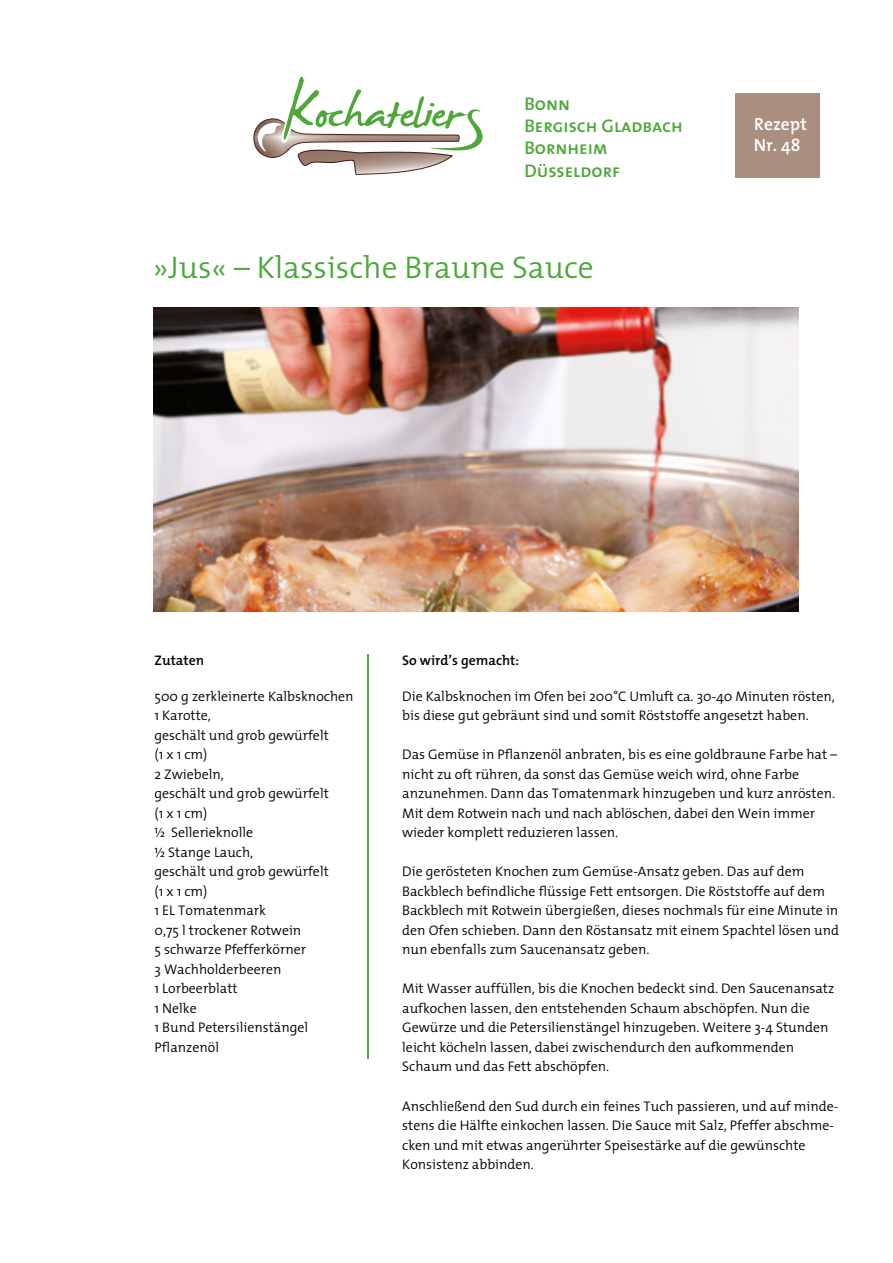
<style>
.page{position:relative;width:893px;height:1263px;background:#fff}
.page>*{position:absolute;margin:0;border:0;box-sizing:border-box;transform-origin:0 0}
.t1{font:300 31.5px "The Mix";color:#4ea83b}
.t2{font:18.45px/22px "The Mix Semi Bold Caps";color:#4ea83b}
.t3{font:600 17.7px/21.1px "The Mix";color:#fff}
.t4{font:300 13.95px/19.5px "The Mix";color:#000}
.t5{font:600 13.95px "The Mix";color:#000}
.s1{font-family:"Myriad Pro";font-weight:400}
</style>
<div class="page">
<div style="left:736px;top:93px;width:84px;height:85px;background:#aa8e7f"></div>
<hr style="left:368px;top:654px;width:1px;height:404px;background:#4ea83b">
<svg style="left:254px;top:77px;width:229px;height:98px"></svg>
<img style="left:154px;top:307px;width:645px;height:305px">
<h2 class="t2" style="left:524px;top:92px;width:160px">Bonn<br>Bergisch Gladbach<br>Bornheim<br>Düsseldorf</h2>
<h1 class="t1" style="left:153px;top:241px;width:443px">»Jus« – Klassische Braune Sauce</h1>
<p class="t3" style="left:754px;top:112px;width:55px">Rezept<br>Nr. 48</p>
<p class="t5" style="left:155px;top:648px;width:51px">Zutaten</p>
<p class="t4" style="left:155px;top:686px;width:201px">500 g zerkleinerte Kalbsknochen<br>1 Karotte,<br>geschält und grob gewürfelt<br>(1 x 1 cm)<br>2 Zwiebeln,<br>geschält und grob gewürfelt<br>(1 x 1 cm)<br><span class="s1">½</span> Sellerieknolle<br><span class="s1">½</span> Stange Lauch,<br>geschält und grob gewürfelt<br>(1 x 1 cm)<br>1 EL Tomatenmark<br>0,75 l trockener Rotwein<br>5 schwarze Pfefferkörner<br>3 Wachholderbeeren<br>1 Lorbeerblatt<br>1 Nelke<br>1 Bund Petersilienstängel<br>Pflanzenöl</p>
<p class="t5" style="left:402px;top:648px;width:118px">So wird’s gemacht:</p>
<p class="t4" style="left:402px;top:686px;width:434px">Die Kalbsknochen im Ofen bei 200°C Umluft ca. 30-40 Minuten rösten, bis diese gut gebräunt sind und somit Röststoffe angesetzt haben.</p>
<p class="t4" style="left:402px;top:744px;width:436px">Das Gemüse in Pflanzenöl anbraten, bis es eine goldbraune Farbe hat – nicht zu oft rühren, da sonst das Gemüse weich wird, ohne Farbe anzunehmen. Dann das Tomatenmark hinzugeben und kurz anrösten.<br>Mit dem Rotwein nach und nach ablöschen, dabei den Wein immer wieder komplett reduzieren lassen.</p>
<p class="t4" style="left:402px;top:861px;width:438px">Die gerösteten Knochen zum Gemüse-Ansatz geben. Das auf dem Backblech befindliche flüssige Fett entsorgen. Die Röststoffe auf dem Backblech mit Rotwein übergießen, dieses nochmals für eine Minute in den Ofen schieben. Dann den Röstansatz mit einem Spachtel lösen und nun ebenfalls zum Saucenansatz geben.</p>
<p class="t4" style="left:402px;top:978px;width:434px">Mit Wasser auffüllen, bis die Knochen bedeckt sind. Den Saucenansatz aufkochen lassen, den entstehenden Schaum abschöpfen. Nun die Gewürze und die Petersilienstängel hinzugeben. Weitere 3-4 Stunden leicht köcheln lassen, dabei zwischendurch den aufkommenden Schaum und das Fett abschöpfen.</p>
<p class="t4" style="left:402px;top:1095px;width:438px">Anschließend den Sud durch ein feines Tuch passieren, und auf minde&shy;stens die Hälfte einkochen lassen. Die Sauce mit Salz, Pfeffer abschme&shy;cken und mit etwas angerührter Speisestärke auf die gewünschte Konsistenz abbinden.</p>
</div>
